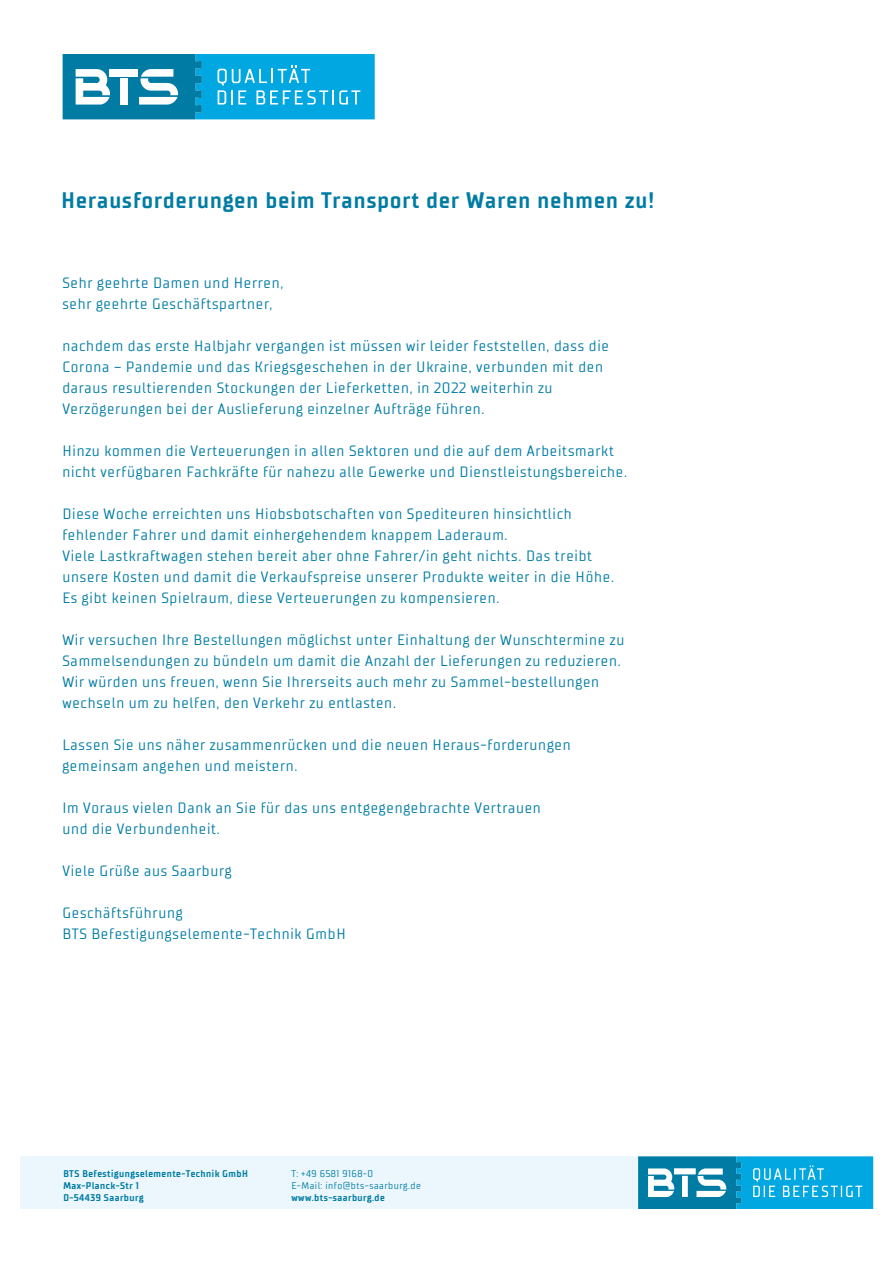
<style>
.page{position:relative;width:893px;height:1263px;background:#fff}
.page>*{position:absolute;margin:0;border:0;box-sizing:border-box;transform-origin:0 0}
.t1{font:700 22.5px "TT Supermolot Condensed";letter-spacing:.05em;color:#007ca4}
.t2{font:15px/21px "TT Supermolot Condensed";letter-spacing:.05em;color:#007ca4}
.t3{font:700 9.75px/11.7px "TT Supermolot Condensed";letter-spacing:.05em;color:#007ca4}
.t4{font:9.75px/11.7px "TT Supermolot Condensed";letter-spacing:.05em;color:#007ca4}
</style>
<div class="page">
<div style="left:20px;top:1156px;width:626px;height:53px;background:#ecf7fd"></div>
<svg style="left:638px;top:1156px;width:235px;height:53px"></svg>
<svg style="left:63px;top:54px;width:312px;height:65px"></svg>
<h1 class="t1" style="left:62px;top:187px;width:594px">Herausforderungen beim Transport der Waren nehmen zu!</h1>
<p class="t2" style="left:62px;top:273px;width:222px">Sehr geehrte Damen und Herren, sehr geehrte Geschäftspartner,</p>
<p class="t2" style="left:62px;top:336px;width:548px">nachdem das erste Halbjahr vergangen ist müssen wir leider feststellen, dass die Corona – Pandemie und das Kriegsgeschehen in der Ukraine, verbunden mit den daraus resultierenden Stockungen der Lieferketten, in 2022 weiterhin zu Verzögerungen bei der Auslieferung einzelner Aufträge führen.</p>
<p class="t2" style="left:62px;top:441px;width:566px">Hinzu kommen die Verteuerungen in allen Sektoren und die auf dem Arbeitsmarkt nicht verfügbaren Fachkräfte für nahezu alle Gewerke und Dienstleistungsbereiche.</p>
<p class="t2" style="left:62px;top:504px;width:553px">Diese Woche erreichten uns Hiobsbotschaften von Spediteuren hinsichtlich fehlender Fahrer und damit einhergehendem knappem Laderaum.<br>Viele Lastkraftwagen stehen bereit aber ohne Fahrer/in geht nichts. Das treibt unsere Kosten und damit die Verkaufspreise unserer Produkte weiter in die Höhe.<br>Es gibt keinen Spielraum, diese Verteuerungen zu kompensieren.</p>
<p class="t2" style="left:62px;top:630px;width:563px">Wir versuchen Ihre Bestellungen möglichst unter Einhaltung der Wunschtermine zu Sammelsendungen zu bündeln um damit die Anzahl der Lieferungen zu reduzieren.<br>Wir würden uns freuen, wenn Sie Ihrerseits auch mehr zu Sammel-bestellungen wechseln um zu helfen, den Verkehr zu entlasten.</p>
<p class="t2" style="left:62px;top:735px;width:510px">Lassen Sie uns näher zusammenrücken und die neuen Heraus-forderungen gemeinsam angehen und meistern.</p>
<p class="t2" style="left:62px;top:798px;width:480px">Im Voraus vielen Dank an Sie für das uns entgegengebrachte Vertrauen und die Verbundenheit.</p>
<p class="t2" style="left:62px;top:861px;width:171px">Viele Grüße aus Saarburg</p>
<p class="t2" style="left:62px;top:903px;width:285px">Geschäftsführung<br>BTS Befestigungselemente-Technik GmbH</p>
<p class="t3" style="left:63px;top:1168px;width:186px">BTS Befestigungselemente-Technik GmbH<br>Max-Planck-Str 1<br>D-54439 Saarburg</p>
<p class="t4" style="left:291px;top:1168px;width:131px">T: +49 6581 9168-0<br>E-Mail: info@bts-saarburg.de</p>
<p class="t3" style="left:291px;top:1191px;width:95px">www.bts-saarburg.de</p>
</div>
